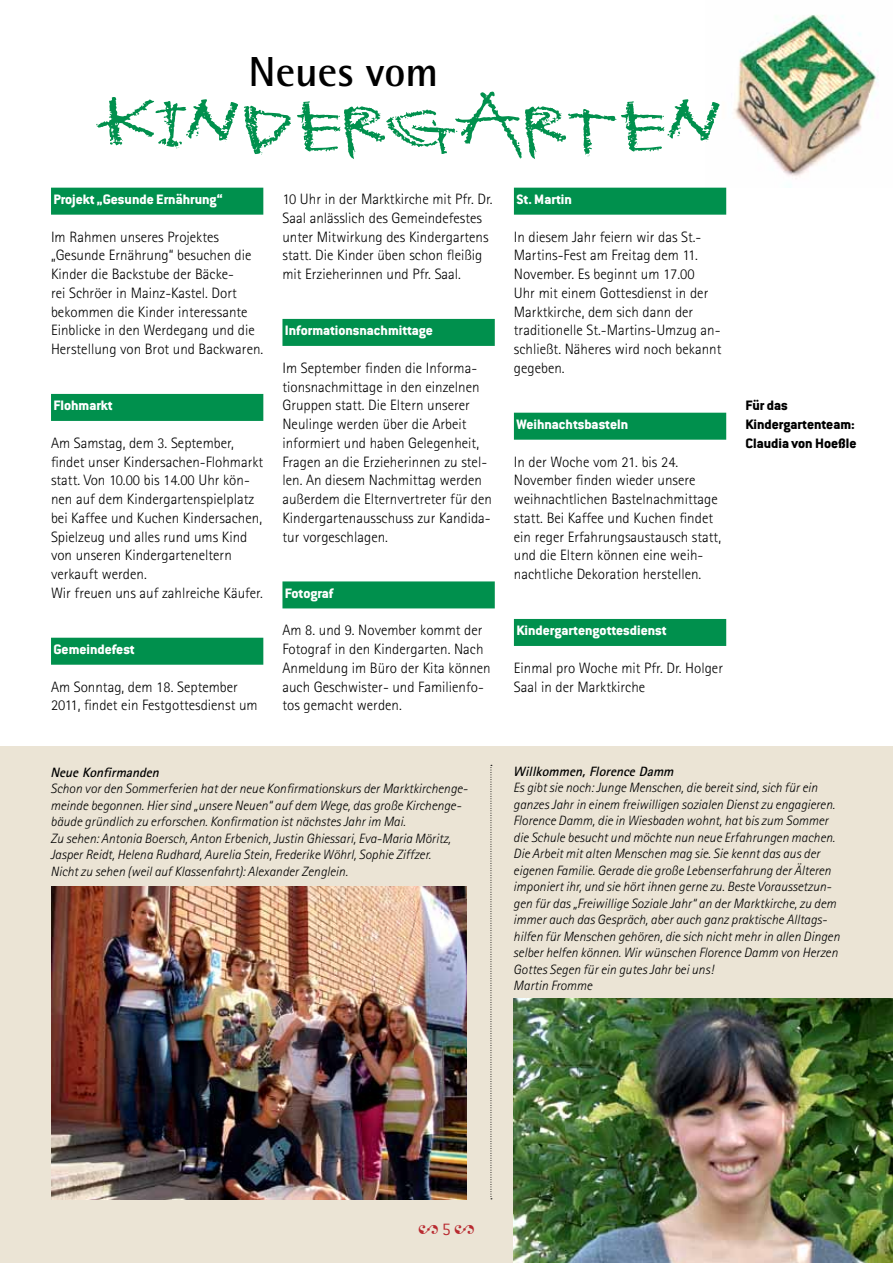
<style>
.page{position:relative;width:893px;height:1263px;background:#fff}
.page>*{position:absolute;margin:0;border:0;box-sizing:border-box;transform-origin:0 0}
.t1{font:700 42px "Rotis Semi Sans";color:#000}
.t2{font:18px "Adobe Garamond Pro";color:#b8292f}
.t3{font:300 15px/18.8px "Rotis Sans Serif";color:#000}
.t4{font:800 15px "Conduit ITC Std";color:#fff}
.t5{font:800 15px/18.8px "Conduit ITC Std";color:#000}
.t6{font:italic 300 13.5px/16.5px "Rotis Sans Serif";color:#000}
.t7{font:italic 700 13.5px "Rotis Sans Serif";color:#000}
.s1{font-family:"Conduit ITC Std";font-weight:300}
</style>
<div class="page">
<div style="left:0;top:746px;width:893px;height:517px;background:#ebe4d5"></div>
<div style="left:51px;top:188px;width:212px;height:27px;background:#00904d"></div>
<div style="left:51px;top:394px;width:212px;height:27px;background:#00904d"></div>
<div style="left:51px;top:638px;width:212px;height:27px;background:#00904d"></div>
<div style="left:282px;top:319px;width:213px;height:27px;background:#00904d"></div>
<div style="left:282px;top:581px;width:213px;height:27px;background:#00904d"></div>
<img style="left:719px;top:15px;width:160px;height:162px">
<svg style="left:96px;top:92px;width:623px;height:67px"></svg>
<div style="left:514px;top:188px;width:212px;height:27px;background:#00904d"></div>
<div style="left:514px;top:413px;width:212px;height:27px;background:#00904d"></div>
<div style="left:514px;top:619px;width:212px;height:27px;background:#00904d"></div>
<svg style="left:491px;top:765px;width:1px;height:434px"></svg>
<img style="left:51px;top:887px;width:416px;height:312px">
<img style="left:514px;top:998px;width:379px;height:265px">
<h1 class="t1" style="left:248px;top:46px;width:191px">Neues vom</h1>
<p class="t4" style="left:53px;top:190px;width:171px">Projekt „Gesunde Ernährung“</p>
<p class="t3" style="left:51px;top:227px;width:214px">Im Rahmen unseres Projektes „Gesunde Ernährung“ besuchen die Kinder die Backstube der Bäcke-<br>rei Schröer in Mainz-Kastel. Dort bekommen die Kinder interessante Einblicke in den Werdegang und die Herstellung von Brot und Backwaren.</p>
<p class="t4" style="left:53px;top:396px;width:61px">Flohmarkt</p>
<p class="t3" style="left:51px;top:433px;width:214px">Am Samstag, dem 3. September, findet unser Kindersachen-Flohmarkt statt. Von 10.00 bis 14.00 Uhr kön&shy;nen auf dem Kindergartenspielplatz bei Kaffee und Kuchen Kindersachen, Spielzeug und alles rund ums Kind von unseren Kindergarteneltern verkauft werden.<br>Wir freuen uns auf zahlreiche Käufer.</p>
<p class="t4" style="left:53px;top:640px;width:83px">Gemeindefest</p>
<p class="t3" style="left:51px;top:677px;width:208px">Am Sonntag, dem 18. September<br>2011, findet ein Festgottesdienst um</p>
<p class="t3" style="left:282px;top:190px;width:212px">10 Uhr in der Marktkirche mit Pfr. Dr.<br>Saal anlässlich des Gemeindefestes unter Mitwirkung des Kindergartens statt. Die Kinder üben schon fleißig mit Erzieherinnen und Pfr. Saal.</p>
<p class="t4" style="left:285px;top:321px;width:150px">Informationsnachmittage</p>
<p class="t3" style="left:282px;top:358px;width:211px">Im September finden die Informa&shy;tionsnachmittage in den einzelnen Gruppen statt. Die Eltern unserer Neulinge werden über die Arbeit informiert und haben Gelegenheit, Fragen an die Erzieherinnen zu stel&shy;len. An diesem Nachmittag werden außerdem die Elternvertreter für den Kindergartenausschuss zur Kandida&shy;tur vorgeschlagen.</p>
<p class="t4" style="left:285px;top:584px;width:50px">Fotograf</p>
<p class="t3" style="left:282px;top:621px;width:210px">Am 8. und 9. November kommt der<br>Fotograf in den Kindergarten. Nach<br>Anmeldung im Büro der Kita können auch Geschwister- und Familienfo&shy;tos gemacht werden.</p>
<p class="t7" style="left:50px;top:763px;width:114px">NeueKonfirmanden</p>
<p class="t6" style="left:50px;top:780px;width:416px">Schon vor den Sommerferien hat der neue Konfirmationskurs der Marktkirchenge&shy;meinde begonnen. Hier sind „unsere Neuen“ auf dem Wege, das große Kirchenge&shy;bäude gründlich zu erforschen. Konfirmation ist nächstes Jahr im Mai.<br>Zu sehen: Antonia Boersch, Anton Erbenich, Justin Ghiessari, Eva-Maria Möritz, Jasper Reidt, Helena Rudhard, Aurelia Stein, Frederike Wöhrl, Sophie Ziffzer.<br>Nicht zu sehen (weil auf Klassenfahrt): Alexander Zenglein.</p>
<p class="t4" style="left:516px;top:190px;width:57px">St. Martin</p>
<p class="t3" style="left:514px;top:227px;width:209px">In diesem Jahr feiern wir das St.-<br>Martins-Fest am Freitag dem 11.<br>November. Es beginnt um 17.00<br>Uhr mit einem Gottesdienst in der<br>Marktkirche, dem sich dann der traditionelle St.-Martins-Umzug an&shy;schließt. Näheres wird noch bekannt gegeben.</p>
<p class="t4" style="left:516px;top:415px;width:113px">Weihnachtsbasteln</p>
<p class="t3" style="left:514px;top:452px;width:209px">In der Woche vom 21. bis 24.<br>November finden wieder unsere weihnachtlichen Bastelnachmittage statt. Bei Kaffee und Kuchen findet ein reger Erfahrungsaustausch statt, und die Eltern können eine weih&shy;nachtliche Dekoration herstellen.</p>
<p class="t4" style="left:516px;top:621px;width:152px">Kindergartengottesdienst</p>
<p class="t3" style="left:514px;top:658px;width:211px">Einmal pro Woche mit Pfr. Dr. Holger<br>Saal in der Marktkirche</p>
<p class="t5" style="left:745px;top:396px;width:113px">Für das<br>Kindergartenteam:<br>Claudia von Hoeßle</p>
<p class="t7" style="left:513px;top:762px;width:165px">Willkommen,FlorenceDamm</p>
<p class="t6" style="left:513px;top:779px;width:328px">Es gibt sie noch: Junge Menschen, die bereit sind, sich für ein ganzes Jahr in einem freiwilligen sozialen Dienst zu engagieren.<br>Florence Damm, die in Wiesbaden wohnt, hat bis zum Sommer die Schule besucht und möchte nun neue Erfahrungen machen.<br>Die Arbeit mit alten Menschen mag sie. Sie kennt das aus der eigenen Familie. Gerade die große Lebenserfahrung der Älteren imponiert ihr, und sie hört ihnen gerne zu. Beste Voraussetzun&shy;gen für das „Freiwillige Soziale Jahr“ an der Marktkirche, zu dem immer auch das Gespräch, aber auch ganz praktische Alltags&shy;hilfen für Menschen gehören, die sich nicht mehr in allen Dingen selber helfen können. Wir wünschen Florence Damm von Herzen Gottes Segen für ein gutes Jahr bei uns!<br>Martin Fromme</p>
<p class="t2" style="left:418px;top:1219px;width:58px">2 <span class="s1">5</span> 2</p>
</div>
